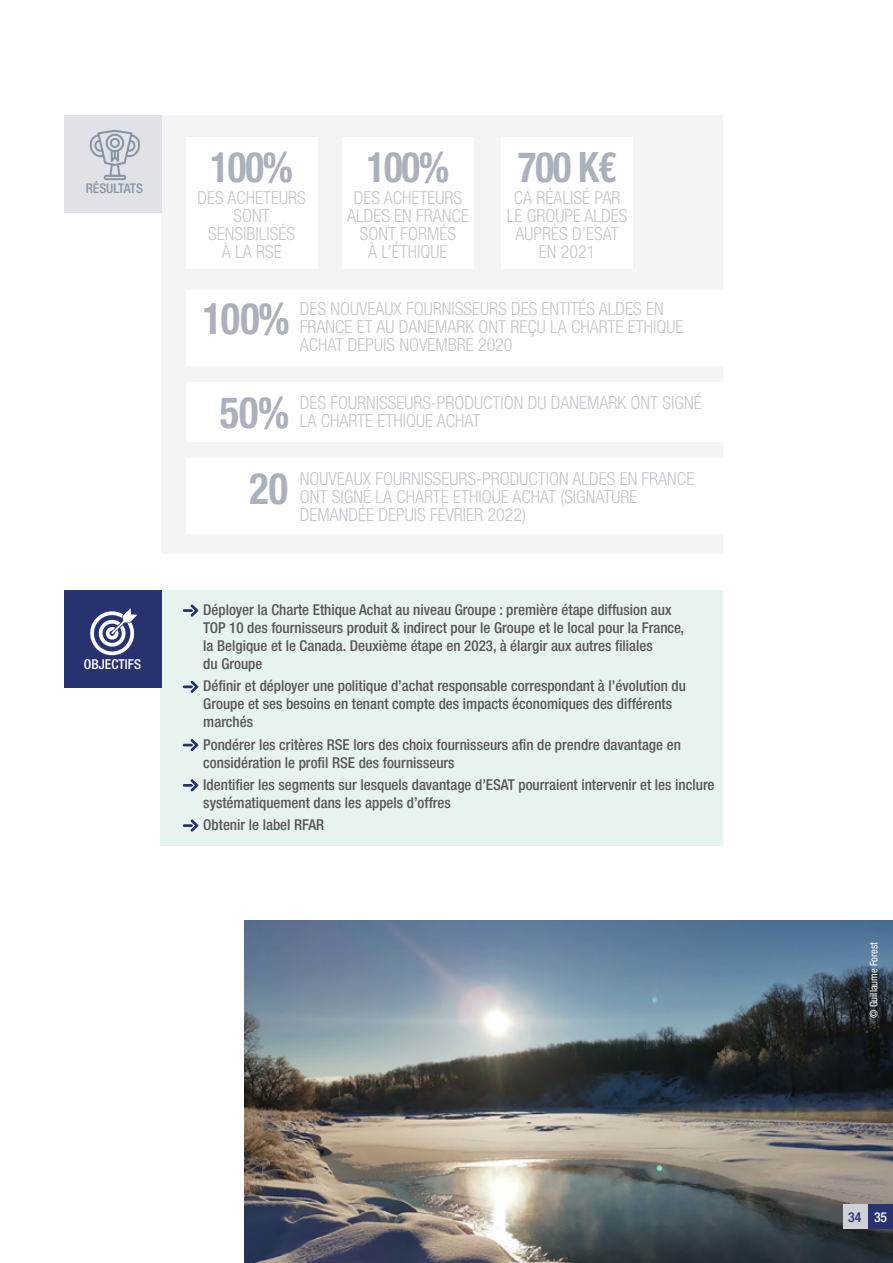
<style>
.page{position:relative;width:893px;height:1263px;background:#fff}
.page>*{position:absolute;margin:0;border:0;box-sizing:border-box;transform-origin:0 0}
.t1{font:700 condensed 43.5px/93.9px "Helvetica Neue LT Pro";color:#aab1bc;text-align:center;scale:.92 1}
.t2{font:700 condensed 42px "Helvetica Neue LT Pro";letter-spacing:-.03em;color:#aab1bc;scale:.92 1}
.t3{font:300 condensed 18px/18px "Helvetica Neue LT Pro";color:#c3c6ce}
.t4{font:500 condensed 15px/18px "Helvetica Neue LT Pro";color:#575756}
.t5{font:500 condensed 13.65px "Helvetica Neue LT Std";color:#fff}
.t6{font:500 condensed 13.65px "Helvetica Neue LT Pro";color:#fff}
.t7{font:500 condensed 13.65px "Helvetica Neue LT Pro";color:#27326f}
.t8{font:500 condensed 13.35px "Helvetica Neue LT Std";color:#8794a2}
.t9{font:condensed 10.5px "Helvetica Neue LT Pro";color:#fff}
</style>
<div class="page">
<img style="left:245px;top:921px;width:648px;height:342px">
<div style="left:868px;top:1204px;width:25px;height:25px;background:#27326f"></div>
<div style="left:843px;top:1204px;width:25px;height:25px;background:#ced1d8"></div>
<div style="left:160px;top:590px;width:563px;height:256px;background:#e7f3ee"></div>
<svg style="left:183px;top:604px;width:15px;height:13px"></svg>
<svg style="left:183px;top:681px;width:15px;height:12px"></svg>
<svg style="left:183px;top:739px;width:15px;height:12px"></svg>
<svg style="left:183px;top:779px;width:15px;height:12px"></svg>
<svg style="left:183px;top:819px;width:15px;height:13px"></svg>
<div style="left:161px;top:115px;width:562px;height:438px;background:#f3f4f6"></div>
<div style="left:186px;top:290px;width:563px;height:75px;background:#fff"></div>
<div style="left:186px;top:383px;width:563px;height:59px;background:#fff"></div>
<div style="left:186px;top:458px;width:563px;height:76px;background:#fff"></div>
<div style="left:186px;top:137px;width:132px;height:132px;background:#fff"></div>
<div style="left:342px;top:137px;width:132px;height:132px;background:#fff"></div>
<div style="left:501px;top:137px;width:132px;height:132px;background:#fff"></div>
<div style="left:64px;top:115px;width:97px;height:97px;background:#e1e2e7"></div>
<svg style="left:89px;top:130px;width:51px;height:50px"></svg>
<div style="left:64px;top:590px;width:97px;height:98px;background:#27326f"></div>
<svg style="left:90px;top:608px;width:47px;height:48px"></svg>
<p class="t8" style="left:86px;top:181px;width:59px">RÉSULTATS</p>
<p class="t5" style="left:84px;top:656px;width:59px">OBJECTIFS</p>
<h2 class="t2" style="left:211px;top:142px;width:91px">100%</h2>
<p class="t3" style="left:198px;top:189px;width:110px;text-align:center">DES ACHETEURS<br>SONT<br>SENSIBILISÉS<br>À LA RSE</p>
<h2 class="t2" style="left:367px;top:142px;width:91px">100%</h2>
<p class="t3" style="left:347px;top:189px;width:123px;text-align:center">DES ACHETEURS<br>ALDES EN FRANCE<br>SONT FORMÉS<br>À L’ÉTHIQUE</p>
<h2 class="t2" style="left:518px;top:142px;width:108px">700 K€</h2>
<p class="t3" style="left:507px;top:189px;width:122px;text-align:center">CA RÉALISÉ PAR<br>LE GROUPE ALDES<br>AUPRÈS D’ESAT<br>EN 2021</p>
<h1 class="t1" style="left:203px;top:272px;width:96px">100%<br>50%</h1>
<p class="t3" style="left:300px;top:300px;width:385px">DES NOUVEAUX FOURNISSEURS DES ENTITÉS ALDES EN<br>FRANCE ET AU DANEMARK ONT REÇU LA CHARTE ETHIQUE<br>ACHAT DEPUIS NOVEMBRE 2020</p>
<p class="t3" style="left:300px;top:394px;width:404px">DES FOURNISSEURS-PRODUCTION DU DANEMARK ONT SIGNÉ<br>LA CHARTE ETHIQUE ACHAT</p>
<h1 class="t1" style="left:250px;top:442px;width:43px">20</h1>
<p class="t3" style="left:300px;top:469px;width:396px">NOUVEAUX FOURNISSEURS-PRODUCTION ALDES EN FRANCE<br>ONT SIGNÉ LA CHARTE ETHIQUE ACHAT (SIGNATURE<br>DEMANDÉE DEPUIS FÉVRIER 2022)</p>
<p class="t4" style="left:203px;top:601px;width:482px">Déployer la Charte Ethique Achat au niveau Groupe : première étape diffusion aux TOP 10 des fournisseurs produit &amp; indirect pour le Groupe et le local pour la France, la Belgique et le Canada. Deuxième étape en 2023, à élargir aux autres filiales<br>du Groupe</p>
<p class="t4" style="left:203px;top:677px;width:484px">Définir et déployer une politique d’achat responsable correspondant à l’évolution du<br>Groupe et ses besoins en tenant compte des impacts économiques des différents marchés</p>
<p class="t4" style="left:203px;top:735px;width:479px">Pondérer les critères RSE lors des choix fournisseurs afin de prendre davantage en considération le profil RSE des fournisseurs</p>
<p class="t4" style="left:203px;top:775px;width:513px">Identifier les segments sur lesquels davantage d’ESAT pourraient intervenir et les inclure systématiquement dans les appels d’offres</p>
<p class="t4" style="left:203px;top:816px;width:123px">Obtenir le label RFAR</p>
<p class="t9" style="left:867px;top:1018px;width:78px;rotate:-90deg">© Guillaume Forest</p>
<p class="t7" style="left:848px;top:1209px;width:15px">34</p>
<p class="t6" style="left:874px;top:1209px;width:15px">35</p>
</div>
